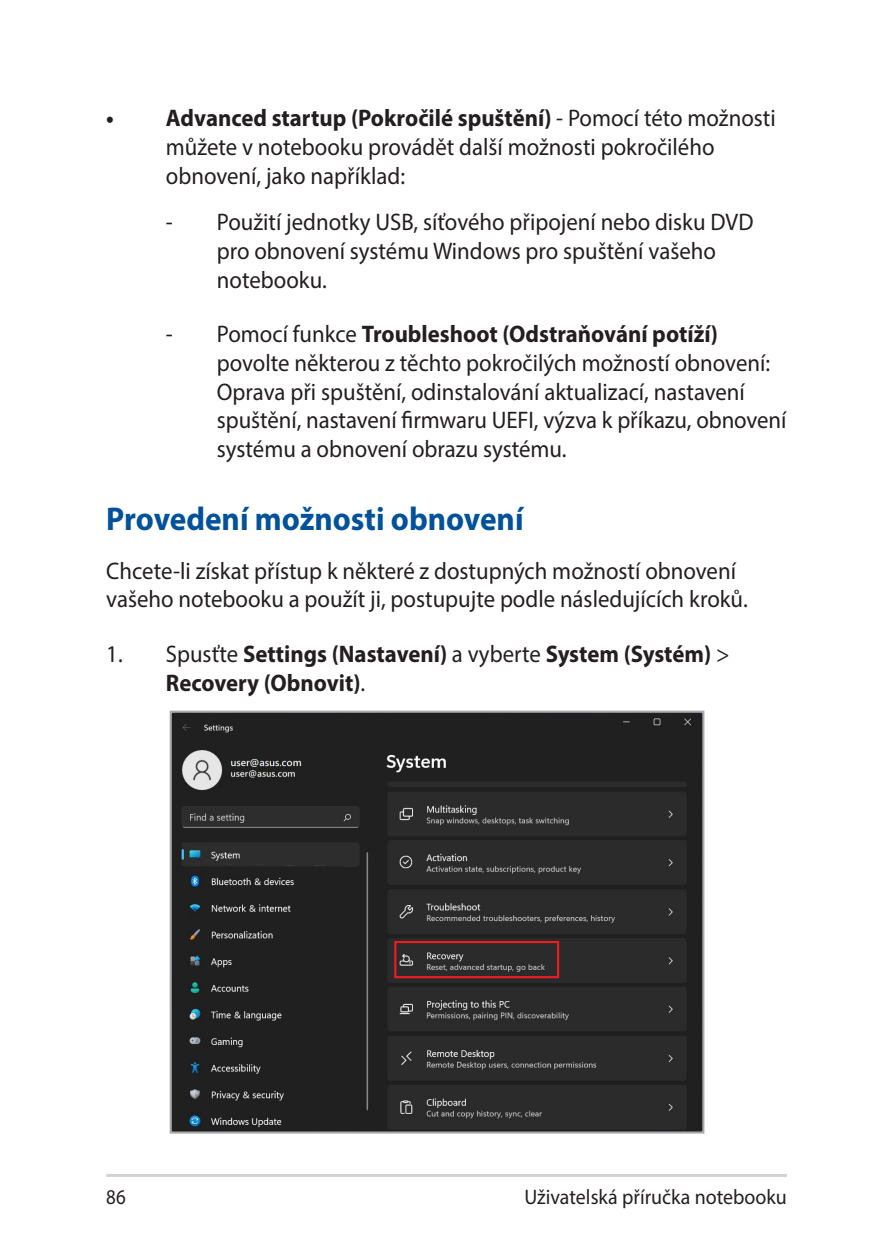
<style>
.page{position:relative;width:893px;height:1259px;background:#fff}
.page>*{position:absolute;margin:0;border:0;box-sizing:border-box;transform-origin:0 0}
.Heading_2{font:700 33px "Myriad Pro";color:#01529a;scale:.95 1}
.List_Indent{font:24px/28.8px "Myriad Pro";color:#231f20;scale:.95 1}
.List{font:24px/28.8px "Myriad Pro";color:#231f20;scale:.95 1}
.Body_Text{font:24px/28.8px "Myriad Pro";color:#231f20;scale:.95 1}
.List-2{font:700 24px/28.8px "Myriad Pro";color:#231f20;scale:.95 1}
.t1{font:21px "Myriad Pro";color:#231f20;scale:.95 1}
.t2{font:21px "Myriad Pro";color:#231f20;scale:.9 1}
.s1{font-weight:700}
.s2{font-weight:400}
</style>
<div class="page">
<hr style="left:106px;top:1174px;width:681px;height:3px;background:#d1d2d4">
<img style="left:173px;top:713px;width:528px;height:417px">
<div style="left:170px;top:710px;width:534px;height:423px;border:2px solid #a8a9ad"></div>
<div style="left:394px;top:941px;width:165px;height:37px;border:2px solid #ee1d23"></div>
<p class="List" style="left:166px;top:104px;width:644px;text-indent:-60px"><span class="s1">• Advanced startup (Pokročilé spuštění)</span> - Pomocí této možnosti můžete v notebooku provádět další možnosti pokročilého obnovení, jako například:</p>
<p class="List_Indent" style="left:217px;top:207px;width:566px;text-indent:-51px">- Použití jednotky USB, síťového připojení nebo disku DVD pro obnovení systému Windows pro spuštění vašeho notebooku.</p>
<p class="List_Indent" style="left:217px;top:319px;width:601px;text-indent:-51px">- Pomocí funkce <span class="s1">Troubleshoot (Odstraňování potíží) </span>povolte některou z těchto pokročilých možností obnovení:<br>Oprava při spuštění, odinstalování aktualizací, nastavení spuštění, nastavení firmwaru UEFI, výzva k příkazu, obnovení systému a obnovení obrazu systému.</p>
<p class="Heading_2" style="left:106px;top:497px;width:441px">Provedení možnosti obnovení</p>
<p class="Body_Text" style="left:106px;top:556px;width:677px">Chcete-li získat přístup k některé z dostupných možností obnovení vašeho notebooku a použít ji, postupujte podle následujících kroků.</p>
<p class="List-2" style="left:166px;top:638px;width:595px;text-indent:-60px"><span class="s2">1. Spusťte</span> Settings (Nastavení) <span class="s2">a vyberte</span> System (Systém) <span class="s2">&gt;<br></span>Recovery (Obnovit)<span class="s2">.</span></p>
<p class="t2" style="left:106px;top:1184px;width:23px">86</p>
<p class="t1" style="left:524px;top:1184px;width:278px">Uživatelská příručka notebooku</p>
</div>
